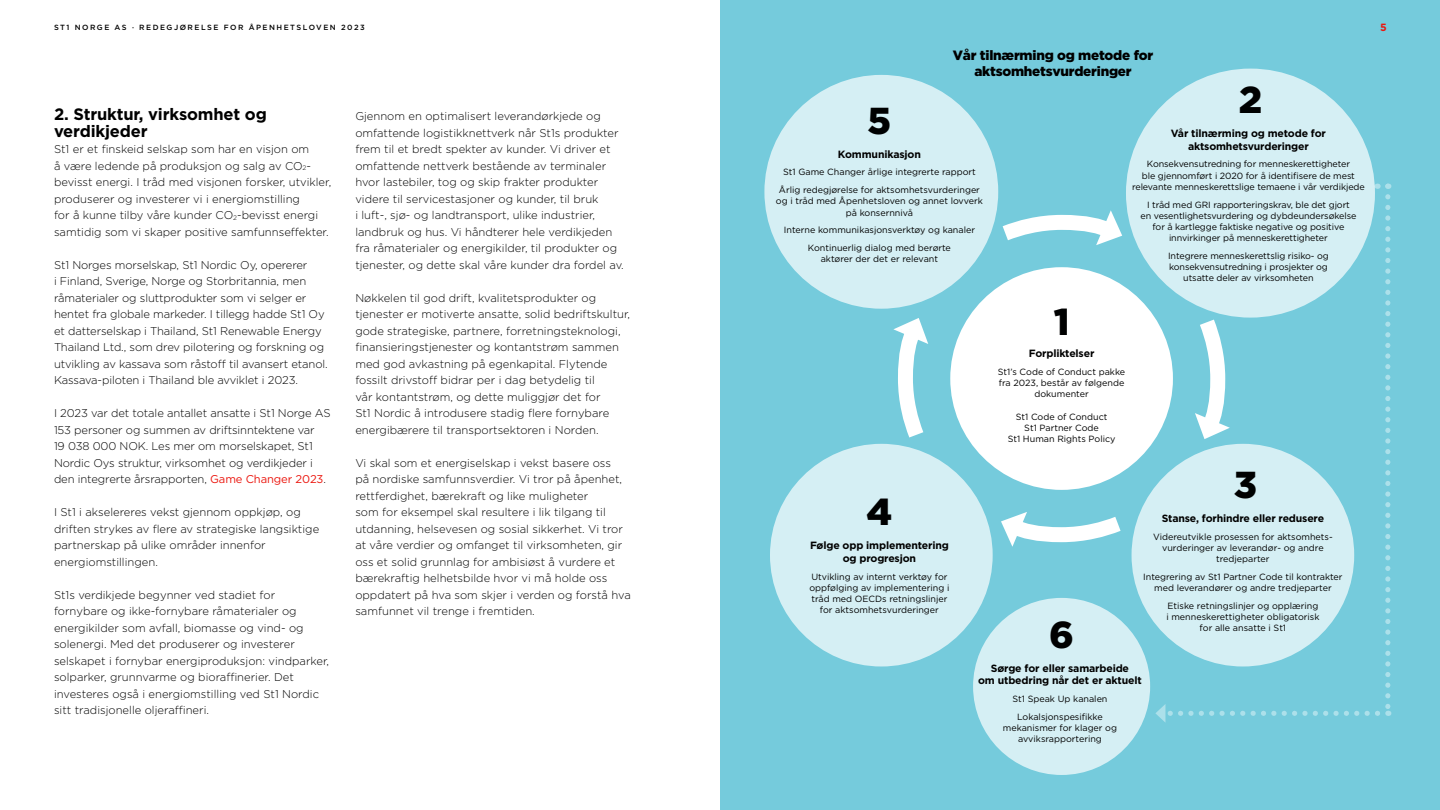
<style>
.page{position:relative;width:1440px;height:810px;background:#fff}
.page>*{position:absolute;margin:0;border:0;box-sizing:border-box;transform-origin:0 0}
.t1{font:900 37.5px "Gotham";color:#000101}
.t2{font:700 16.5px/16.5px "Gotham";letter-spacing:-.01em;color:#000}
.H3_centre{font:900 13.5px/16.2px "Gotham";letter-spacing:-.015em;color:#000;text-align:center}
.Body{font:300 11.25px/16.5px "Gotham";color:#000}
.Graphic_h2{font:700 10.5px/12.6px "Gotham";letter-spacing:-.015em;color:#000;text-align:center}
.t3{font:700 10.5px "Gotham";color:#eb160e}
.Graphics_text{font:9px/11.2px "Gotham";color:#000;text-align:center}
.t4{font:500 7.5px "Gotham";letter-spacing:.2em;color:#000}
.s1{font-size:6.52px}
.s2{font-weight:400;color:#eb160e}
</style>
<div class="page">
<div style="left:720px;top:0;width:720px;height:810px;background:#75cbdc"></div>
<svg style="left:1377px;top:184px;width:12px;height:5px"></svg>
<svg style="left:1385px;top:197px;width:5px;height:519px"></svg>
<svg style="left:1155px;top:704px;width:223px;height:19px"></svg>
<div style="left:770px;top:444px;width:223px;height:223px;background:#d5eff4;border-radius:50%"></div>
<div style="left:973px;top:598px;width:177px;height:177px;background:#d5eff4;border-radius:50%"></div>
<div style="left:950px;top:267px;width:223px;height:223px;background:#fff;border-radius:50%"></div>
<svg style="left:986px;top:207px;width:144px;height:38px"></svg>
<svg style="left:1195px;top:319px;width:37px;height:128px"></svg>
<svg style="left:1001px;top:512px;width:136px;height:38px"></svg>
<svg style="left:890px;top:318px;width:39px;height:136px"></svg>
<div style="left:764px;top:75px;width:234px;height:234px;background:#d5eff4;border-radius:50%"></div>
<div style="left:1132px;top:444px;width:222px;height:223px;background:#d5eff4;border-radius:50%"></div>
<div style="left:1126px;top:69px;width:249px;height:249px;background:#d5eff4;border-radius:50%"></div>
<p class="t4" style="left:54px;top:22px;width:312px">ST1 NORGE AS · REDEGJØRELSE FOR ÅPENHETSLOVEN 2023</p>
<p class="t3" style="left:1380px;top:21px;width:8px">5</p>
<h2 class="t2" style="left:54px;top:106px;width:214px">2. Struktur, virksomhet og verdikjeder</h2>
<p class="Body" style="left:54px;top:140px;width:279px">St1 er et finskeid selskap som har en visjon om<br>å være ledende på produksjon og salg av CO<span class="s1">2</span>- bevisst energi. I tråd med visjonen forsker, utvikler, produserer og investerer vi i energiomstilling<br>for å kunne tilby våre kunder CO<span class="s1">2</span>-bevisst energi samtidig som vi skaper positive samfunnseffekter.</p>
<p class="Body" style="left:54px;top:256px;width:275px">St1 Norges morselskap, St1 Nordic Oy, opererer<br>i Finland, Sverige, Norge og Storbritannia, men råmaterialer og sluttprodukter som vi selger er hentet fra globale markeder. I tillegg hadde St1 Oy et datterselskap i Thailand, St1 Renewable Energy Thailand Ltd., som drev pilotering og forskning og utvikling av kassava som råstoff til avansert etanol.<br>Kassava-piloten i Thailand ble avviklet i 2023.</p>
<p class="Body" style="left:54px;top:404px;width:278px">I 2023 var det totale antallet ansatte i St1 Norge AS 153 personer og summen av driftsinntektene var<br>19 038 000 NOK. Les mer om morselskapet, St1<br>Nordic Oys struktur, virksomhet og verdikjeder i den integrerte årsrapporten, <span class="s2">Game Changer 2023</span>.</p>
<p class="Body" style="left:54px;top:503px;width:267px">I St1 i akselereres vekst gjennom oppkjøp, og driften strykes av flere av strategiske langsiktige partnerskap på ulike områder innenfor energiomstillingen.</p>
<p class="Body" style="left:54px;top:586px;width:277px">St1s verdikjede begynner ved stadiet for fornybare og ikke-fornybare råmaterialer og energikilder som avfall, biomasse og vind- og solenergi. Med det produserer og investerer selskapet i fornybar energiproduksjon: vindparker, solparker, grunnvarme og bioraffinerier. Det investeres også i energiomstilling ved St1 Nordic sitt tradisjonelle oljeraffineri.</p>
<p class="Body" style="left:355px;top:107px;width:270px">Gjennom en optimalisert leverandørkjede og omfattende logistikknettverk når St1s produkter frem til et bredt spekter av kunder. Vi driver et omfattende nettverk bestående av terminaler hvor lastebiler, tog og skip frakter produkter videre til servicestasjoner og kunder, til bruk<br>i luft-, sjø- og landtransport, ulike industrier, landbruk og hus. Vi håndterer hele verdikjeden fra råmaterialer og energikilder, til produkter og tjenester, og dette skal våre kunder dra fordel av.</p>
<p class="Body" style="left:355px;top:289px;width:276px">Nøkkelen til god drift, kvalitetsprodukter og tjenester er motiverte ansatte, solid bedriftskultur, gode strategiske, partnere, forretningsteknologi, finansieringstjenester og kontantstrøm sammen med god avkastning på egenkapital. Flytende fossilt drivstoff bidrar per i dag betydelig til<br>vår kontantstrøm, og dette muliggjør det for<br>St1 Nordic å introdusere stadig flere fornybare energibærere til transportsektoren i Norden.</p>
<p class="Body" style="left:355px;top:454px;width:277px">Vi skal som et energiselskap i vekst basere oss<br>på nordiske samfunnsverdier. Vi tror på åpenhet, rettferdighet, bærekraft og like muligheter<br>som for eksempel skal resultere i lik tilgang til utdanning, helsevesen og sosial sikkerhet. Vi tror at våre verdier og omfanget til virksomheten, gir oss et solid grunnlag for ambisiøst å vurdere et bærekraftig helhetsbilde hvor vi må holde oss oppdatert på hva som skjer i verden og forstå hva samfunnet vil trenge i fremtiden.</p>
<p class="H3_centre" style="left:953px;top:47px;width:202px">Vår tilnærming og metode for aktsomhetsvurderinger</p>
<h1 class="t1" style="left:868px;top:99px;width:25px">5</h1>
<p class="Graphic_h2" style="left:838px;top:148px;width:84px">Kommunikasjon</p>
<p class="Graphics_text" style="left:783px;top:166px;width:194px">St1 Game Changer årlige integrerte rapport</p>
<p class="Graphics_text" style="left:776px;top:184px;width:208px">Årlig redegjørelse for aktsomhetsvurderinger og i tråd med Åpenhetsloven og annet lovverk på konsernnivå</p>
<p class="Graphics_text" style="left:784px;top:224px;width:193px">Interne kommunikasjonsverktøy og kanaler</p>
<p class="Graphics_text" style="left:808px;top:242px;width:145px">Kontinuerlig dialog med berørte aktører der det er relevant</p>
<h1 class="t1" style="left:1239px;top:78px;width:25px">2</h1>
<p class="Graphic_h2" style="left:1171px;top:127px;width:156px">Vår tilnærming og metode for aktsomhetsvurderinger</p>
<p class="Graphics_text" style="left:1132px;top:158px;width:234px">Konsekvensutredning for menneskerettigheter<br>ble gjennomført i 2020 for å identifisere de mest relevante menneskerettslige temaene i vår verdikjede</p>
<p class="Graphics_text" style="left:1140px;top:199px;width:217px">I tråd med GRI rapporteringskrav, ble det gjort<br>en vesentlighetsvurdering og dybdeundersøkelse for å kartlegge faktiske negative og positive innvirkinger på menneskerettigheter</p>
<p class="Graphics_text" style="left:1168px;top:250px;width:162px">Integrere menneskerettslig risiko- og konsekvensutredning i prosjekter og utsatte deler av virksomheten</p>
<h1 class="t1" style="left:1054px;top:300px;width:17px">1</h1>
<p class="Graphic_h2" style="left:1029px;top:347px;width:67px">Forpliktelser</p>
<p class="Graphics_text" style="left:998px;top:366px;width:129px">St1’s Code of Conduct pakke fra 2023, består av følgende dokumenter</p>
<p class="Graphics_text" style="left:1016px;top:411px;width:93px">St1 Code of Conduct</p>
<p class="Graphics_text" style="left:1024px;top:422px;width:76px">St1 Partner Code</p>
<p class="Graphics_text" style="left:1008px;top:433px;width:109px">St1 Human Rights Policy</p>
<h1 class="t1" style="left:867px;top:490px;width:27px">4</h1>
<p class="Graphic_h2" style="left:810px;top:539px;width:140px">Følge opp implementering og progresjon</p>
<p class="Graphics_text" style="left:809px;top:571px;width:142px">Utvikling av internt verktøy for oppfølging av implementering i tråd med OECDs retningslinjer for aktsomhetsvurderinger</p>
<h1 class="t1" style="left:1234px;top:463px;width:25px">3</h1>
<p class="Graphic_h2" style="left:1162px;top:512px;width:164px">Stanse, forhindre eller redusere</p>
<p class="Graphics_text" style="left:1153px;top:531px;width:181px">Videreutvikle prosessen for aktsomhets&shy;vurderinger av leverandør- og andre tredjeparter</p>
<p class="Graphics_text" style="left:1143px;top:571px;width:201px">Integrering av St1 Partner Code til kontrakter med leverandører og andre tredjeparter</p>
<p class="Graphics_text" style="left:1166px;top:600px;width:155px">Etiske retningslinjer og opplæring i menneskerettigheter obligatorisk for alle ansatte i St1</p>
<h1 class="t1" style="left:1049px;top:613px;width:26px">6</h1>
<p class="Graphic_h2" style="left:978px;top:662px;width:165px">Sørge for eller samarbeide<br>om utbedring når det er aktuelt</p>
<p class="Graphics_text" style="left:1012px;top:693px;width:97px">St1 Speak Up kanalen</p>
<p class="Graphics_text" style="left:1003px;top:711px;width:116px">Lokalsjonspesifikke mekanismer for klager og avviksrapportering</p>
</div>
